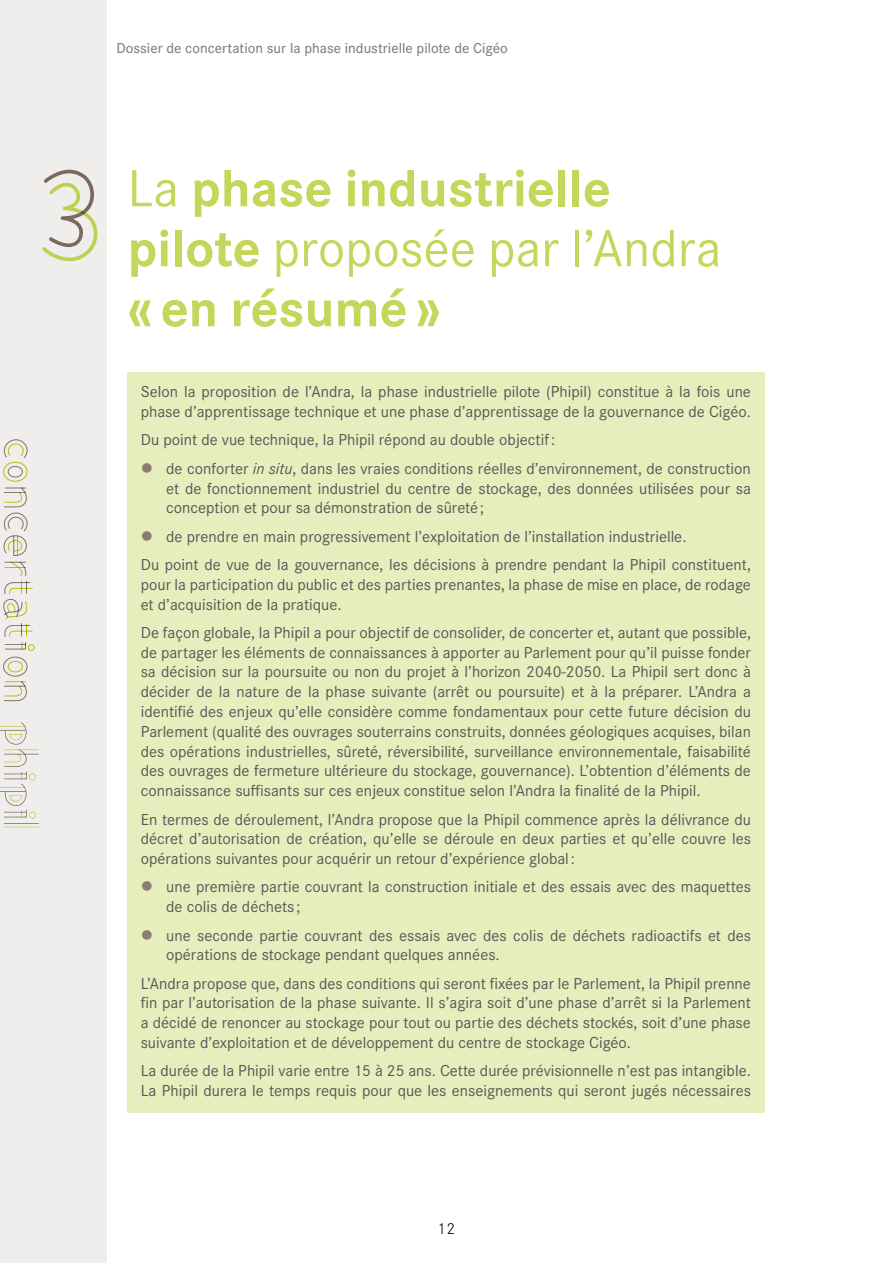
<style>
.page{position:relative;width:893px;height:1263px;background:#fff}
.page>*{position:absolute;margin:0;border:0;box-sizing:border-box;transform-origin:0 0}
.t1{font:700 54px/60px "Corporate S";color:#c5d65a}
.t2{font:16.5px/19.8px "Corporate S";color:#575756}
.t3{font:300 16.5px "Corporate S";color:#000}
.t4{font:500 15px "Corporate S";color:#897c72}
.s1{font-weight:400}
.s2{font-style:italic}
</style>
<div class="page">
<div style="left:0;top:0;width:107px;height:1263px;background:#efeeec"></div>
<svg style="left:4px;top:439px;width:23px;height:19px"></svg>
<div style="left:3px;top:462px;width:24px;height:20px;border:1px solid #c0d400;border-radius:50%"></div>
<div style="left:8px;top:466px;width:15px;height:11px;border:1px solid #897c72;border-radius:50%"></div>
<div style="left:3px;top:657px;width:24px;height:19px;border:1px solid #897c72;border-radius:50%"></div>
<div style="left:8px;top:661px;width:15px;height:11px;border:1px solid #c0d400;border-radius:50%"></div>
<svg style="left:4px;top:487px;width:23px;height:20px"></svg>
<svg style="left:4px;top:681px;width:23px;height:20px"></svg>
<svg style="left:4px;top:513px;width:23px;height:43px"></svg>
<div style="left:28px;top:644px;width:7px;height:7px;border:1px solid #c0d400;border-radius:50%"></div>
<svg style="left:3px;top:562px;width:30px;height:87px"></svg>
<svg style="left:0;top:722px;width:39px;height:106px"></svg>
<svg style="left:42px;top:170px;width:56px;height:91px"></svg>
<div style="left:128px;top:372px;width:637px;height:740px;background:#e7eebd"></div>
<p class="t4" style="left:116px;top:39px;width:393px">Dossier de concertation sur la phase industrielle pilote de Cigéo</p>
<h1 class="t1" style="left:128px;top:160px;width:595px"><span class="s1">La</span> phase industrielle pilote <span class="s1">proposée par l’Andra </span>«en résumé»</h1>
<p class="t2" style="left:141px;top:382px;width:612px">Selon la proposition de l’Andra, la phase industrielle pilote (Phipil) constitue à la fois une phase d’apprentissage technique et une phase d’apprentissage de la gouvernance de Cigéo.</p>
<p class="t2" style="left:166px;top:426px;width:586px;line-height:28.3px;text-indent:-26px">Du point de vue technique, la Phipil répond au double objectif:<br>de conforter <span class="s2">in situ</span>, dans les vraies conditions réelles d’environnement, de construction</p>
<p class="t2" style="left:166px;top:478px;width:586px">et de fonctionnement industriel du centre de stockage, des données utilisées pour sa conception et pour sa démonstration de sûreté ;</p>
<p class="t2" style="left:141px;top:522px;width:612px;line-height:28.3px;text-indent:26px">de prendre en main progressivement l’exploitation de l’installation industrielle.<br>Du point de vue de la gouvernance, les décisions à prendre pendant la Phipil constituent,</p>
<p class="t2" style="left:141px;top:574px;width:612px">pour la participation du public et des parties prenantes, la phase de mise en place, de rodage et d’acquisition de la pratique.</p>
<p class="t2" style="left:141px;top:623px;width:612px;text-align:justify">De façon globale, la Phipil a pour objectif de consolider, de concerter et, autant que possible, de partager les éléments de connaissances à apporter au Parlement pour qu’il puisse fonder sa décision sur la poursuite ou non du projet à l’horizon 2040-2050. La Phipil sert donc à décider de la nature de la phase suivante (arrêt ou poursuite) et à la préparer. L’Andra a identifié des enjeux qu’elle considère comme fondamentaux pour cette future décision du Parlement (qualité des ouvrages souterrains construits, données géologiques acquises, bilan des opérations industrielles, sûreté, réversibilité, surveillance environnementale, faisabilité des ouvrages de fermeture ultérieure du stockage, gouvernance). L’obtention d’éléments de connaissance suffisants sur ces enjeux constitue selon l’Andra la finalité de la Phipil.</p>
<p class="t2" style="left:141px;top:809px;width:612px;text-align:justify">En termes de déroulement, l’Andra propose que la Phipil commence après la délivrance du décret d’autorisation de création, qu’elle se déroule en deux parties et qu’elle couvre les opérations suivantes pour acquérir un retour d’expérience global:</p>
<p class="t2" style="left:166px;top:877px;width:586px">une première partie couvrant la construction initiale et des essais avec des maquettes de colis de déchets ;</p>
<p class="t2" style="left:166px;top:925px;width:586px">une seconde partie couvrant des essais avec des colis de déchets radioactifs et des opérations de stockage pendant quelques années.</p>
<p class="t2" style="left:141px;top:973px;width:612px;text-align:justify">L’Andra propose que, dans des conditions qui seront fixées par le Parlement, la Phipil prenne fin par l’autorisation de la phase suivante. Il s’agira soit d’une phase d’arrêt si la Parlement a décidé de renoncer au stockage pour tout ou partie des déchets stockés, soit d’une phase suivante d’exploitation et de développement du centre de stockage Cigéo.</p>
<p class="t2" style="left:141px;top:1061px;width:612px">La durée de la Phipil varie entre 15 à 25 ans. Cette durée prévisionnelle n’est pas intangible.<br>La Phipil durera le temps requis pour que les enseignements qui seront jugés nécessaires</p>
<p class="t3" style="left:438px;top:1219px;width:19px">12</p>
</div>
